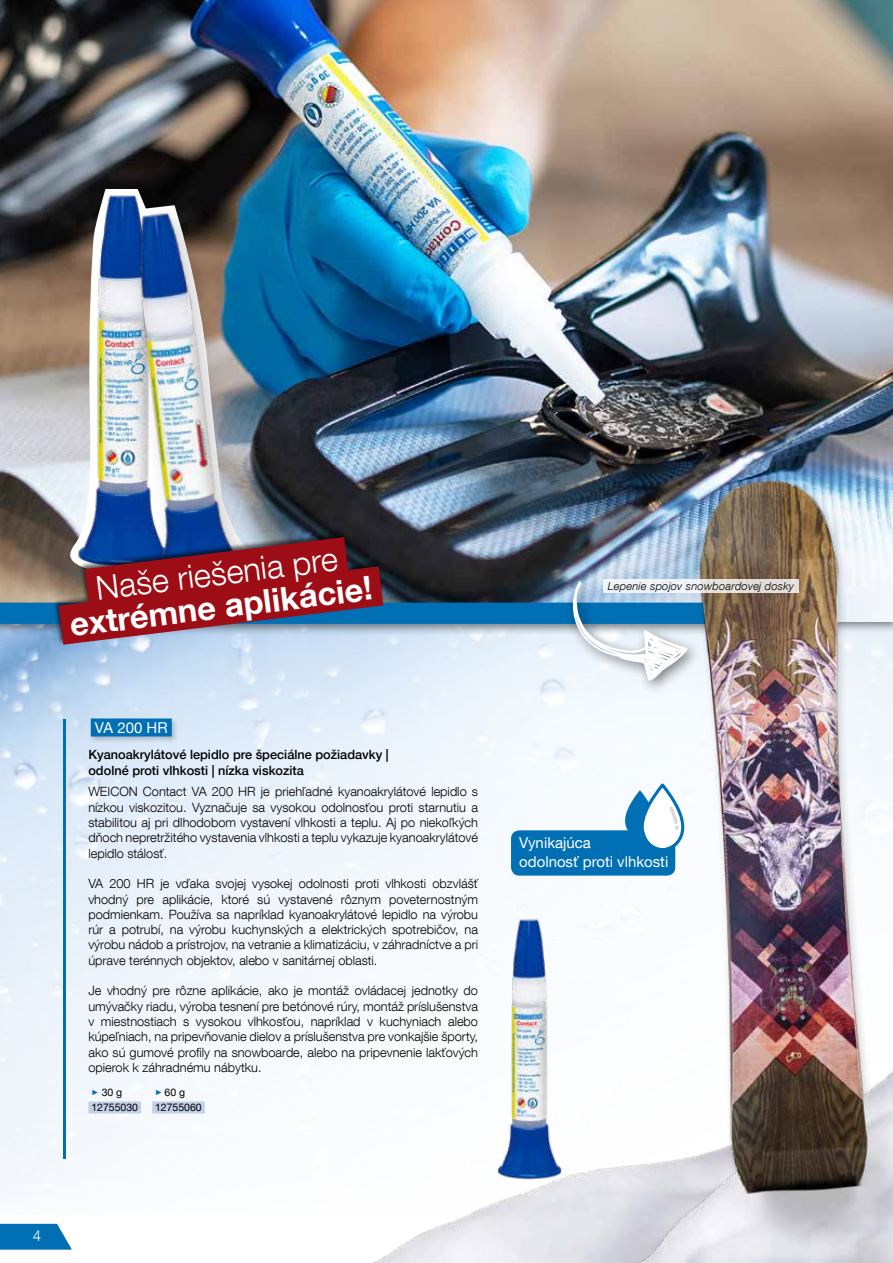
<style>
.page{position:relative;width:893px;height:1263px;background:#fff}
.page>*{position:absolute;margin:0;border:0;box-sizing:border-box;transform-origin:0 0}
.t1{font:700 32.7px "Helvetica Neue LT Com";color:#fff}
.t2{font:300 32.7px "Helvetica Neue LT Com";color:#fff}
.t3{font:15px/18.8px "Helvetica Neue LT Com";color:#fff}
.t4{font:300 15px "Helvetica Neue LT Com";color:#fff}
.t5{font:300 12.75px/15.3px "Helvetica Neue LT Com";color:#000;text-align:justify}
.t6{font:500 12.75px/15.3px "Helvetica Neue LT Com";color:#000}
.t7{font:italic 300 11.1px "Helvetica Neue LT Com";letter-spacing:.02em;color:#000}
.t8{font:10.5px/15px "Helvetica Neue LT Com";color:#000}
.s1{font-family:"Arial";font-size:7.5px;color:#006fb4}
</style>
<div class="page">
<img style="left:0;top:681px;width:380px;height:511px">
<hr style="left:64px;top:719px;width:2px;height:440px;background:#006fb4">
<div style="left:89px;top:717px;width:90px;height:27px;background:#000;opacity:.2"></div>
<div style="left:91px;top:718px;width:81px;height:18px;background:#006fb4"></div>
<div style="left:0;top:0;width:893px;height:636px;background:#000;opacity:.5"></div>
<img style="left:336px;top:1078px;width:44px;height:185px">
<img style="left:380px;top:373px;width:513px;height:890px">
<div style="left:565px;top:574px;width:137px;height:121px;background:#000;opacity:.5"></div>
<div style="left:511px;top:830px;width:164px;height:46px;background:#006fb4;border-radius:9px"></div>
<svg style="left:63px;top:189px;width:203px;height:324px;background:#575e60"></svg>
<img style="left:66px;top:187px;width:113px;height:326px">
<div style="left:127px;top:200px;width:144px;height:410px;background:#000;opacity:.2"></div>
<img style="left:106px;top:204px;width:149px;height:309px">
<img style="left:0;top:513px;width:829px;height:168px">
<svg style="left:17px;top:542px;width:408px;height:127px;background:#8b5f71"></svg>
<svg style="left:0;top:1224px;width:72px;height:25px;background:#1b7ebb"></svg>
<svg style="left:603px;top:579px;width:196px;height:13px"></svg>
<div style="left:88px;top:1101px;width:53px;height:12px;background:#c3d0e8"></div>
<div style="left:152px;top:1101px;width:53px;height:12px;background:#c3d0e8"></div>
<svg style="left:625px;top:783px;width:59px;height:68px"></svg>
<h1 class="t2" style="left:94px;top:568px;width:245px;rotate:-7deg">Naše riešenia pre</h1>
<h1 class="t1" style="left:67px;top:604px;width:306px;rotate:-7deg">extrémne aplikácie!</h1>
<p class="t3" style="left:95px;top:718px;width:74px">VA 200 HR</p>
<p class="t6" style="left:88px;top:747px;width:302px">Kyanoakrylátové lepidlo pre špeciálne požiadavky | odolné proti vlhkosti | nízka viskozita</p>
<p class="t5" style="left:88px;top:784px;width:391px">WEICON Contact VA 200 HR je priehľadné kyanoakrylátové lepidlo s nízkou viskozitou. Vyznačuje sa vysokou odolnosťou proti starnutiu a stabilitou aj pri dlhodobom vystavení vlhkosti a teplu. Aj po niekoľkých dňoch nepretržitého vystavenia vlhkosti a teplu vykazuje kyanoakrylátové lepidlo stálosť.</p>
<p class="t5" style="left:88px;top:876px;width:391px">VA 200 HR je vďaka svojej vysokej odolnosti proti vlhkosti obzvlášť vhodný pre aplikácie, ktoré sú vystavené rôznym poveternostným podmienkam. Používa sa napríklad kyanoakrylátové lepidlo na výrobu rúr a potrubí, na výrobu kuchynských a elektrických spotrebičov, na výrobu nádob a prístrojov, na vetranie a klimatizáciu, v záhradníctve a pri úprave terénnych objektov, alebo v sanitárnej oblasti.</p>
<p class="t5" style="left:88px;top:983px;width:391px">Je vhodný pre rôzne aplikácie, ako je montáž ovládacej jednotky do umývačky riadu, výroba tesnení pre betónové rúry, montáž príslušenstva v miestnostiach s vysokou vlhkosťou, napríklad v kuchyniach alebo kúpeľniach, na pripevňovanie dielov a príslušenstva pre vonkajšie športy, ako sú gumové profily na snowboarde, alebo na pripevnenie lakťových opierok k záhradnému nábytku.</p>
<p class="t8" style="left:91px;top:1085px;width:48px"><span class="s1">►</span> 30 g<br>12755030</p>
<p class="t8" style="left:155px;top:1085px;width:48px"><span class="s1">►</span> 60 g<br>12755060</p>
<p class="t7" style="left:608px;top:579px;width:187px">Lepenie spojov snowboardovej dosky</p>
<p class="t3" style="left:519px;top:833px;width:151px">Vynikajúca<br>odolnosť proti vlhkosti</p>
<p class="t4" style="left:33px;top:1226px;width:10px">4</p>
</div>
